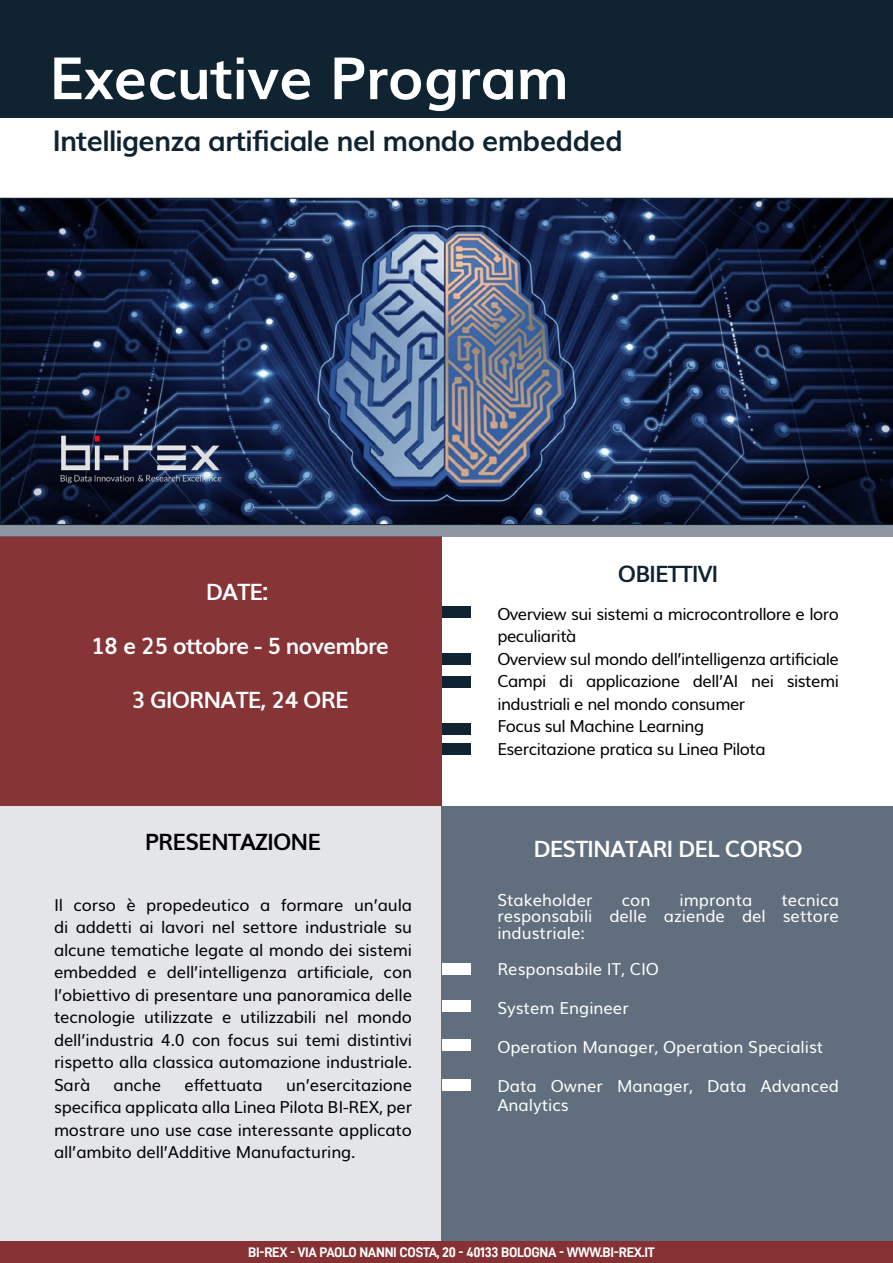
<style>
.page{position:relative;width:893px;height:1263px;background:#fff}
.page>*{position:absolute;margin:0;border:0;box-sizing:border-box;transform-origin:0 0}
.t1{font:700 58.5px "Muli";letter-spacing:-.01em;color:#fff}
.t2{font:700 28.5px "Muli";letter-spacing:-.03em;color:#102331}
.t3{font:700 22.5px "Muli";letter-spacing:-.04em;color:#fff}
.t4{font:700 22.5px "Muli";letter-spacing:-.04em;color:#000}
.t5{font:700 22.5px "Muli";letter-spacing:-.04em;color:#102331}
.t6{font:16.5px/22.5px "Muli";letter-spacing:-.03em;color:#000;text-align:justify}
.t7{font:16.5px/16.5px "Muli";color:#fff;text-align:justify}
.t8{font:16.5px "Muli";letter-spacing:-.01em;color:#000}
.t9{font:13.95px "D DIN Bold";letter-spacing:-.02em;color:#fff}
</style>
<div class="page">
<div style="left:0;top:1241px;width:893px;height:22px;background:#863235"></div>
<div style="left:0;top:806px;width:442px;height:435px;background:#e3e5e8"></div>
<div style="left:0;top:537px;width:442px;height:269px;background:#863235"></div>
<div style="left:1px;top:0;width:892px;height:118px;background:#102331"></div>
<svg style="left:0;top:198px;width:893px;height:327px;background:#212e4e"></svg>
<img style="left:58px;top:434px;width:165px;height:52px">
<div style="left:1px;top:525px;width:892px;height:12px;background:#8d96a1"></div>
<div style="left:442px;top:806px;width:451px;height:435px;background:#616e7d"></div>
<div style="left:442px;top:606px;width:28px;height:12px;background:#102331"></div>
<div style="left:442px;top:653px;width:28px;height:12px;background:#102331"></div>
<div style="left:442px;top:676px;width:28px;height:12px;background:#102331"></div>
<div style="left:442px;top:723px;width:28px;height:12px;background:#102331"></div>
<div style="left:442px;top:743px;width:28px;height:12px;background:#102331"></div>
<div style="left:442px;top:963px;width:28px;height:12px;background:#fff"></div>
<div style="left:442px;top:1000px;width:28px;height:12px;background:#fff"></div>
<div style="left:442px;top:1039px;width:28px;height:12px;background:#fff"></div>
<div style="left:442px;top:1078px;width:28px;height:12px;background:#fff"></div>
<h1 class="t1" style="left:49px;top:31px;width:521px">Executive Program</h1>
<h2 class="t2" style="left:53px;top:118px;width:571px">Intelligenza artificiale nel mondo embedded</h2>
<h3 class="t3" style="left:206px;top:574px;width:64px">DATE:</h3>
<h3 class="t3" style="left:91px;top:628px;width:299px">18 e 25 ottobre - 5 novembre</h3>
<h3 class="t3" style="left:131px;top:682px;width:219px">3 GIORNATE, 24 ORE</h3>
<h3 class="t4" style="left:145px;top:824px;width:178px">PRESENTAZIONE</h3>
<p class="t6" style="left:54px;top:892px;width:360px">Il corso è propedeutico a formare un’aula di addetti ai lavori nel settore industriale su alcune tematiche legate al mondo dei sistemi embedded e dell’intelligenza artificiale, con l’obiettivo di presentare una panoramica delle tecnologie utilizzate e utilizzabili nel mondo dell’industria 4.0 con focus sui temi distintivi rispetto alla classica automazione industriale.<br>Sarà</p>
<p class="t6" style="left:114px;top:1072px;width:49px">anche</p>
<p class="t8" style="left:185px;top:1071px;width:80px">effettuata</p>
<p class="t6" style="left:54px;top:1072px;width:360px;text-indent:232px">un’esercitazione specifica applicata alla Linea Pilota BI-REX, per mostrare uno use case interessante applicato all’ambito dell’Additive Manufacturing.</p>
<h3 class="t5" style="left:618px;top:556px;width:102px">OBIETTIVI</h3>
<p class="t6" style="left:497px;top:601px;width:343px;text-align:left">Overview sui sistemi a microcontrollore e loro peculiarità<br>Overview sul mondo dell’intelligenza artificiale Campi di applicazione dell’AI nei sistemi industriali e nel mondo consumer<br>Focus sul Machine Learning<br>Esercitazione pratica su Linea Pilota</p>
<h3 class="t3" style="left:533px;top:831px;width:271px">DESTINATARI DEL CORSO</h3>
<p class="t7" style="left:497px;top:890px;width:97px">Stakeholder</p>
<p class="t7" style="left:622px;top:890px;width:30px">con</p>
<p class="t7" style="left:679px;top:890px;width:74px">impronta</p>
<p class="t7" style="left:497px;top:890px;width:343px;text-indent:284px">tecnica responsabili delle aziende del settore industriale:</p>
<p class="t7" style="left:497px;top:959px;width:163px">Responsabile IT, CIO</p>
<p class="t7" style="left:497px;top:998px;width:133px">System Engineer</p>
<p class="t7" style="left:497px;top:1037px;width:328px">Operation Manager, Operation Specialist</p>
<p class="t7" style="left:497px;top:1075px;width:343px;line-height:19.5px">Data Owner Manager, Data Advanced<br>Analytics</p>
<p class="t9" style="left:248px;top:1244px;width:408px">BI-REX - VIA PAOLO NANNI COSTA, 20 - 40133 BOLOGNA - WWW.BI-REX.IT</p>
</div>
